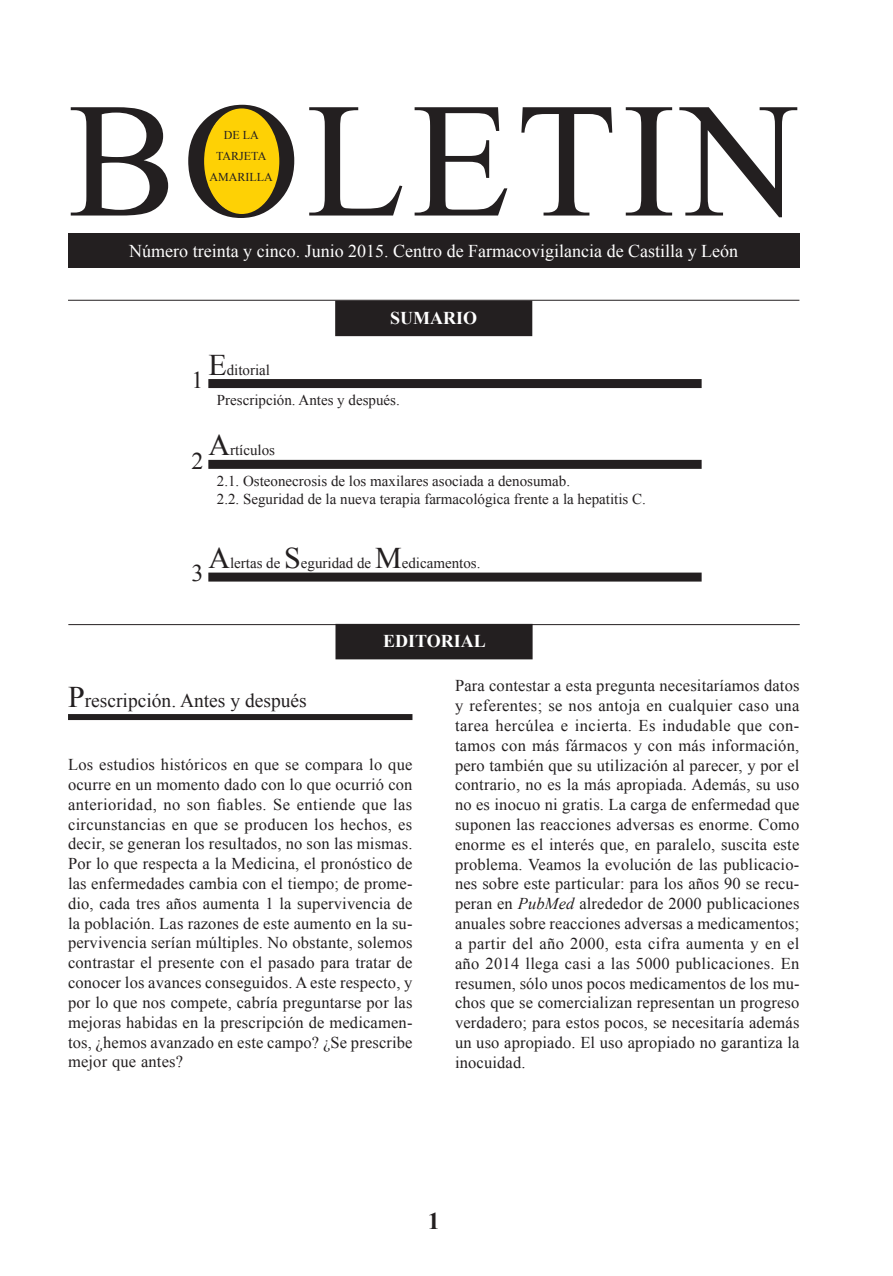
<style>
.page{position:relative;width:893px;height:1276px;background:#fff}
.page>*{position:absolute;margin:0;border:0;box-sizing:border-box;transform-origin:0 0}
.t1{font:163.5px "Times New Roman";letter-spacing:.035em;color:#231f20}
.t2{font:24px "Times New Roman";color:#231f20}
.t3{font:700 24px "Times New Roman";color:#231f20}
.t4{font:19.5px "Times New Roman";color:#231f20}
.t5{font:18px "Times New Roman";color:#fff}
.t6{font:700 18px "Times New Roman";color:#fff}
.t7{font:16.5px/19.8px "Times New Roman";letter-spacing:.01em;color:#231f20;text-align:justify}
.t8{font:15px/18px "Times New Roman";color:#231f20}
.t9{font:12px/21px "Times New Roman";color:#231f20;text-align:center}
.s1{font-size:30px}
.s2{font-style:italic}
</style>
<div class="page">
<div style="left:68px;top:234px;width:731px;height:34px;background:#231f20"></div>
<div style="left:204px;top:108px;width:75px;height:106px;background:#fed105;border-radius:50%"></div>
<hr style="left:68px;top:300px;width:731px;height:1px;background:#231f20">
<div style="left:336px;top:301px;width:195px;height:34px;background:#231f20"></div>
<div style="left:335px;top:301px;width:197px;height:35px;border:2px solid #231f20"></div>
<hr style="left:68px;top:624px;width:732px;height:1px;background:#231f20">
<div style="left:336px;top:624px;width:196px;height:34px;background:#231f20"></div>
<div style="left:335px;top:624px;width:198px;height:35px;border:2px solid #231f20"></div>
<div style="left:68px;top:714px;width:344px;height:6px;background:#231f20"></div>
<div style="left:208px;top:379px;width:494px;height:9px;background:#231f20"></div>
<div style="left:208px;top:460px;width:494px;height:9px;background:#231f20"></div>
<div style="left:208px;top:572px;width:494px;height:9px;background:#231f20"></div>
<h1 class="t1" style="left:68px;top:51px;width:733px">BOLETIN</h1>
<p class="t9" style="left:210px;top:125px;width:65px">DE LA<br>TARJETA<br>AMARILLA</p>
<p class="t5" style="left:129px;top:239px;width:610px">Número treinta y cinco. Junio 2015. Centro de Farmacovigilancia de Castilla y León</p>
<h2 class="t2" style="left:191px;top:364px;width:13px">1</h2>
<p class="t8" style="left:208px;top:360px;width:63px"><span class="s1">E</span>ditorial</p>
<p class="t6" style="left:390px;top:306px;width:88px">SUMARIO</p>
<p class="t8" style="left:217px;top:391px;width:184px">Prescripción. Antes y después.</p>
<p class="t8" style="left:208px;top:441px;width:68px"><span class="s1">A</span>rtículos</p>
<h2 class="t2" style="left:191px;top:445px;width:13px">2</h2>
<p class="t8" style="left:217px;top:472px;width:431px">2.1. Osteonecrosis de los maxilares asociada a denosumab.<br>2.2. Seguridad de la nueva terapia farmacológica frente a la hepatitis C.</p>
<p class="t8" style="left:208px;top:554px;width:274px"><span class="s1">A</span>lertas de <span class="s1">S</span>eguridad de <span class="s1">M</span>edicamentos.</p>
<h2 class="t2" style="left:191px;top:556px;width:13px">3</h2>
<p class="t6" style="left:383px;top:629px;width:104px">EDITORIAL</p>
<p class="t4" style="left:68px;top:687px;width:240px"><span class="s1">P</span>rescripción. Antes y después</p>
<p class="t7" style="left:68px;top:754px;width:346px">Los estudios históricos en que se compara lo que ocurre en un momento dado con lo que ocurrió con anterioridad, no son fiables. Se entiende que las circunstancias en que se producen los hechos, es decir, se generan los resultados, no son las mismas.<br>Por lo que respecta a la Medicina, el pronóstico de las enfermedades cambia con el tiempo; de prome&shy;dio, cada tres años aumenta 1 la supervivencia de la población. Las razones de este aumento en la su&shy;pervivencia serían múltiples. No obstante, solemos contrastar el presente con el pasado para tratar de conocer los avances conseguidos. A este respecto, y por lo que nos compete, cabría preguntarse por las mejoras habidas en la prescripción de medicamen&shy;tos, ¿hemos avanzado en este campo? ¿Se prescribe mejor que antes?</p>
<p class="t7" style="left:455px;top:676px;width:346px">Para contestar a esta pregunta necesitaríamos datos y referentes; se nos antoja en cualquier caso una tarea hercúlea e incierta. Es indudable que con&shy;tamos con más fármacos y con más información, pero también que su utilización al parecer, y por el contrario, no es la más apropiada. Además, su uso no es inocuo ni gratis. La carga de enfermedad que suponen las reacciones adversas es enorme. Como enorme es el interés que, en paralelo, suscita este problema. Veamos la evolución de las publicacio&shy;nes sobre este particular: para los años 90 se recu&shy;peran en <span class="s2">PubMed</span> alrededor de 2000 publicaciones anuales sobre reacciones adversas a medicamentos; a partir del año 2000, esta cifra aumenta y en el año 2014 llega casi a las 5000 publicaciones. En resumen, sólo unos pocos medicamentos de los mu&shy;chos que se comercializan representan un progreso verdadero; para estos pocos, se necesitaría además un uso apropiado. El uso apropiado no garantiza la inocuidad.</p>
<h2 class="t3" style="left:428px;top:1204px;width:13px">1</h2>
</div>
